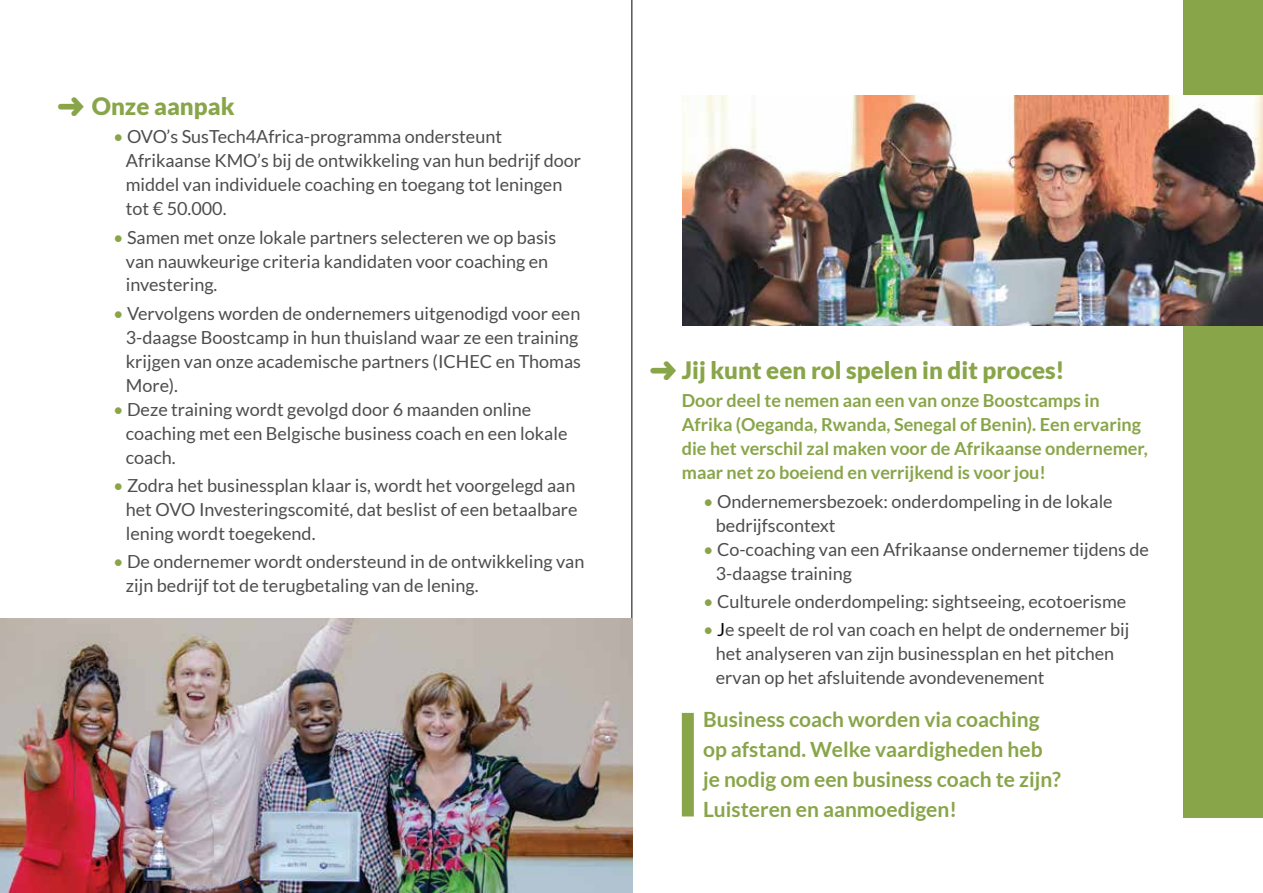
<style>
.page{position:relative;width:1263px;height:893px;background:#fff}
.page>*{position:absolute;margin:0;border:0;box-sizing:border-box;transform-origin:0 0}
.t1{font:900 24px "Lato";color:#89a549}
.t2{font:700 21px/30px "Lato";color:#89a549}
.t3{font:18px/24px "Lato";color:#4d4d4f}
.t4{font:700 18px/24px "Lato";color:#89a549}
.s1{color:#89a549}
.s2{color:#000}
</style>
<div class="page">
<div style="left:1183px;top:0;width:80px;height:818px;background:#89a549"></div>
<hr style="left:631px;top:0;width:1px;height:893px;background:#000">
<div style="left:682px;top:713px;width:12px;height:103px;background:#89a549"></div>
<img style="left:0;top:618px;width:632px;height:275px">
<img style="left:682px;top:96px;width:581px;height:229px">
<h1 class="t1" style="left:92px;top:92px;width:144px">Onze aanpak</h1>
<p class="t3" style="left:126px;top:125px;width:457px;text-indent:-13px"><span class="s1">•</span> OVO’s SusTech4Africa-programma ondersteunt Afrikaanse KMO’s bij de ontwikkeling van hun bedrijf door middel van individuele coaching en toegang tot leningen tot € 50.000.</p>
<p class="t3" style="left:126px;top:225px;width:432px;text-indent:-13px"><span class="s1">•</span> Samen met onze lokale partners selecteren we op basis van nauwkeurige criteria kandidaten voor coaching en investering.</p>
<p class="t3" style="left:126px;top:301px;width:457px;text-indent:-13px"><span class="s1">•</span> Vervolgens worden de ondernemers uitgenodigd voor een 3-daagse Boostcamp in hun thuisland waar ze een training krijgen van onze academische partners (ICHEC en Thomas More).</p>
<p class="t3" style="left:126px;top:397px;width:443px;text-indent:-13px"><span class="s1">•</span> Deze training wordt gevolgd door 6 maanden online coaching met een Belgische business coach en een lokale coach.</p>
<p class="t3" style="left:126px;top:473px;width:453px;text-align:justify;text-indent:-13px"><span class="s1">•</span> Zodra het businessplan klaar is, wordt het voorgelegd aan het OVO Investeringscomité, dat beslist of een betaalbare lening wordt toegekend.</p>
<p class="t3" style="left:126px;top:550px;width:460px;text-indent:-13px"><span class="s1">•</span> De ondernemer wordt ondersteund in de ontwikkeling van zijn bedrijf tot de terugbetaling van de lening.</p>
<h1 class="t1" style="left:650px;top:356px;width:416px">➜ Jij kunt een rol spelen in dit proces!</h1>
<p class="t4" style="left:682px;top:389px;width:467px">Door deel te nemen aan een van onze Boostcamps in Afrika (Oeganda, Rwanda, Senegal of Benin). Een ervaring die het verschil zal maken voor de Afrikaanse ondernemer, maar net zo boeiend en verrijkend is voor jou!</p>
<p class="t3" style="left:716px;top:489px;width:398px;text-indent:-13px"><span class="s1">•</span> Ondernemersbezoek: onderdompeling in de lokale bedrijfscontext</p>
<p class="t3" style="left:716px;top:537px;width:435px;text-indent:-13px"><span class="s1">•</span> Co-coaching van een Afrikaanse ondernemer tijdens de<br>3-daagse training</p>
<p class="t3" style="left:703px;top:589px;width:425px"><span class="s1">•</span> Culturele onderdompeling: sightseeing, ecotoerisme</p>
<p class="t3" style="left:716px;top:618px;width:415px;text-indent:-13px"><span class="s1">•</span> <span class="s2">J</span>e speelt de rol van coach en helpt de ondernemer bij het analyseren van zijn businessplan en het pitchen ervan op het afsluitende avondevenement</p>
<p class="t2" style="left:703px;top:704px;width:359px">Business coach worden via coaching op afstand. Welke vaardigheden heb je nodig om een business coach te zijn?<br>Luisteren en aanmoedigen!</p>
</div>
